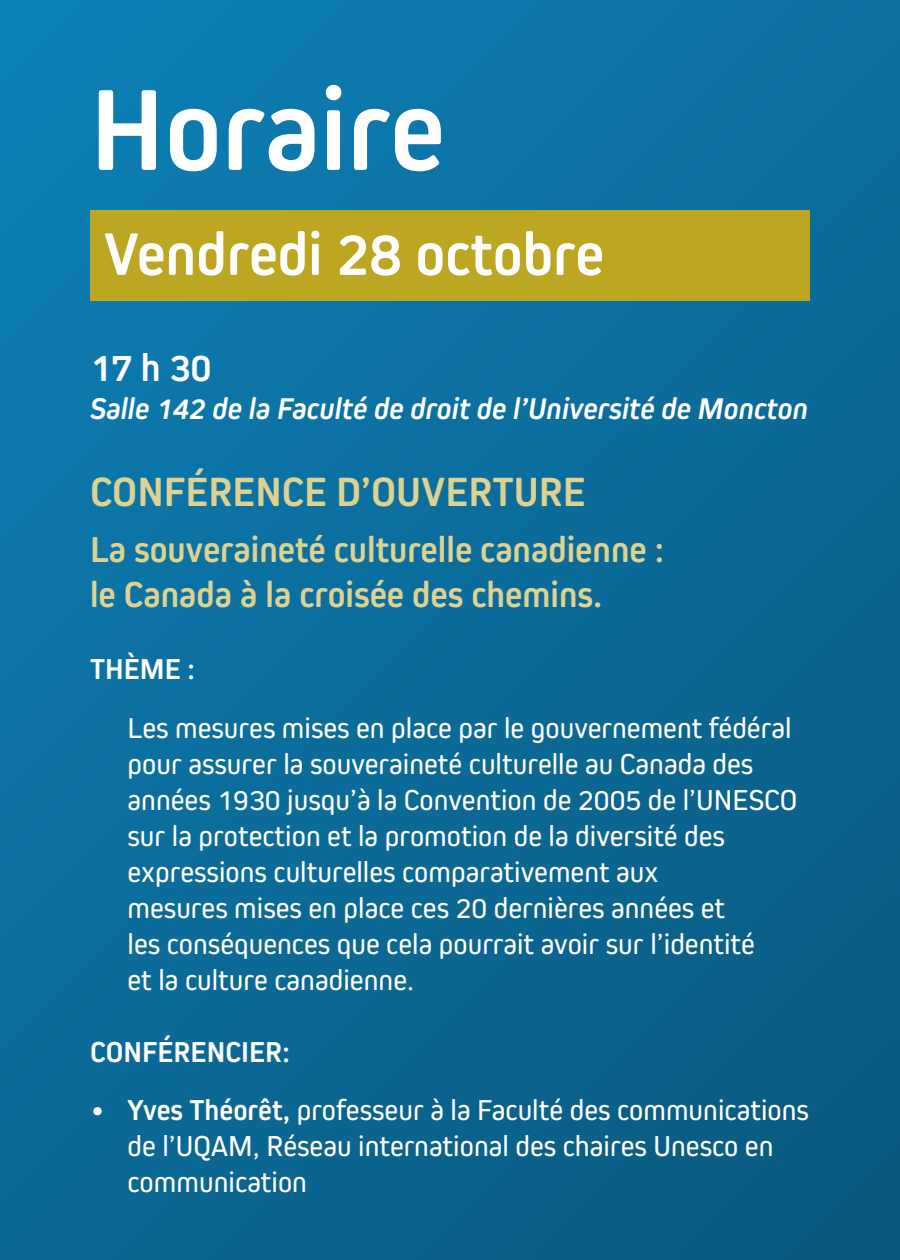
<style>
.page{position:relative;width:900px;height:1260px;background:#fff}
.page>*{position:absolute;margin:0;border:0;box-sizing:border-box;transform-origin:0 0}
.t1{font:700 120px "Kiro";color:#fff}
.t2{font:700 62.5px "Kiro";color:#fff}
.t3{font:700 42.5px "Kiro";color:#ded290}
.t4{font:700 40px "Kiro";color:#fff}
.t5{font:700 37.5px/45px "Kiro";color:#ded290}
.t6{font:italic 700 31.25px "Kiro";color:#fff}
.t7{font:30px/36px "Kiro";color:#fff}
.t8{font:700 30px "Kiro";color:#fff}
.s1{font-weight:700}
</style>
<div class="page">
<div style="left:0;top:0;width:900px;height:1260px;background:linear-gradient(to bottom,#0c78ac,#0a6089)"></div>
<div style="left:90px;top:210px;width:720px;height:91px;background:#bda621"></div>
<h1 class="t1" style="left:90px;top:60px;width:356px">Horaire</h1>
<h2 class="t2" style="left:103px;top:218px;width:502px">Vendredi 28 octobre</h2>
<h3 class="t4" style="left:90px;top:345px;width:123px">17 h 30</h3>
<p class="t6" style="left:90px;top:390px;width:720px">Salle 142 de la Faculté de droit de l’Université de Moncton</p>
<h3 class="t3" style="left:90px;top:467px;width:497px">CONFÉRENCE D’OUVERTURE</h3>
<p class="t5" style="left:90px;top:527px;width:576px">La souveraineté culturelle canadienne : le Canada à la croisée des chemins.</p>
<p class="t8" style="left:90px;top:652px;width:106px">THÈME :</p>
<p class="t7" style="left:128px;top:709px;width:672px">Les mesures mises en place par le gouvernement fédéral pour assurer la souveraineté culturelle au Canada des années 1930 jusqu’à la Convention de 2005 de l’UNESCO sur la protection et la promotion de la diversité des expressions culturelles comparativement aux<br>mesures mises en place ces 20 dernières années et<br>les conséquences que cela pourrait avoir sur l’identité<br>et la culture canadienne.</p>
<p class="t8" style="left:90px;top:1034px;width:201px">CONFÉRENCIER:</p>
<p class="t7" style="left:128px;top:1092px;width:683px;text-indent:-38px"><span class="s1">• Yves Théorêt,</span> professeur à la Faculté des communications de l’UQAM, Réseau international des chaires Unesco en communication</p>
</div>
